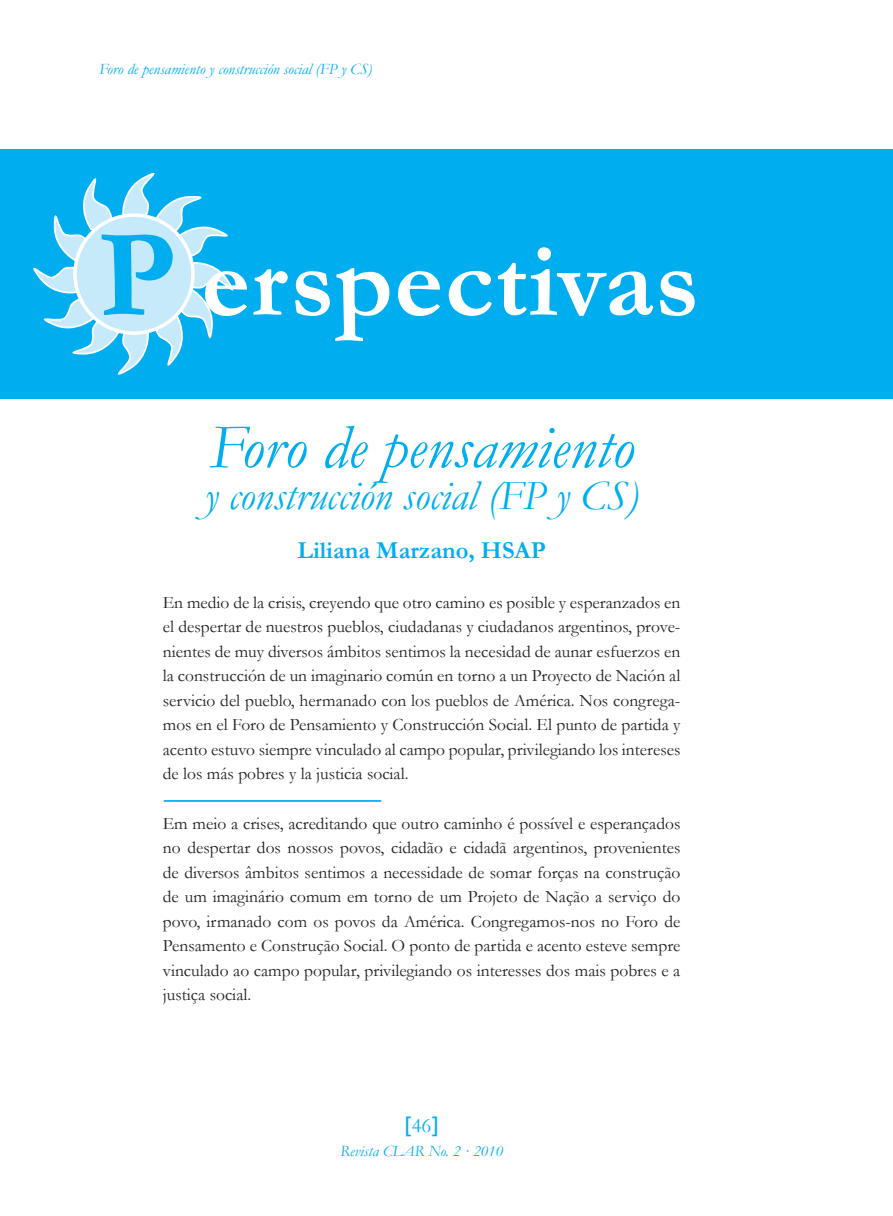
<style>
.page{position:relative;width:893px;height:1216px;background:#fff}
.page>*{position:absolute;margin:0;border:0;box-sizing:border-box;transform-origin:0 0}
.t1{font:700 105px "Garamond";letter-spacing:.01em;color:#fff}
.t2{font:italic 63px "Garamond";color:#00aeef}
.t3{font:italic 42px "Garamond";color:#00aeef}
.t4{font:700 24.5px "Garamond";color:#00aeef}
.t5{font:21px "Trebuchet MS";color:#00aeef}
.t6{font:17.5px/24.5px "Garamond";color:#231f20;text-align:justify}
.t7{font:italic 15.75px "Garamond";color:#00aeef}
.s1{font-size:126px;color:#00aeef}
.s2{font-family:"Garamond"}
</style>
<div class="page">
<div style="left:0;top:149px;width:893px;height:249px;background:#00aeef"></div>
<svg style="left:33px;top:172px;width:201px;height:203px"></svg>
<div style="left:75px;top:215px;width:118px;height:118px;background:#c6eafa;border-radius:50%"></div>
<div style="left:73px;top:213px;width:122px;height:122px;border:4px solid #fff;border-radius:50%"></div>
<hr style="left:165px;top:800px;width:215px;height:1px;background:#00aeef">
<p class="t7" style="left:99px;top:58px;width:275px">Foro de pensamiento y construcción social (FP y CS)</p>
<h1 class="t1" style="left:99px;top:210px;width:602px"><span class="s1">P</span> erspectivas</h1>
<h2 class="t2" style="left:209px;top:404px;width:426px">Foro de pensamiento</h2>
<h3 class="t3" style="left:204px;top:467px;width:436px">y construcción social (FP y CS)</h3>
<h3 class="t4" style="left:297px;top:534px;width:250px">Liliana Marzano, HSAP</h3>
<p class="t6" style="left:163px;top:589px;width:519px">En medio de la crisis, creyendo que otro camino es posible y esperanzados en el despertar de nuestros pueblos, ciudadanas y ciudadanos argentinos, prove&shy;nientes de muy diversos ámbitos sentimos la necesidad de aunar esfuerzos en la construcción de un imaginario común en torno a un Proyecto de Nación al servicio del pueblo, hermanado con los pueblos de América. Nos congrega&shy;mos en el Foro de Pensamiento y Construcción Social. El punto de partida y acento estuvo siempre vinculado al campo popular, privilegiando los intereses de los más pobres y la justicia social.</p>
<p class="t6" style="left:163px;top:810px;width:519px">Em meio a crises, acreditando que outro caminho é possível e esperançados no despertar dos nossos povos, cidadão e cidadã argentinos, provenientes de diversos âmbitos sentimos a necessidade de somar forças na construção de um imaginário comum em torno de um Projeto de Nação a serviço do povo, irmanado com os povos da América. Congregamos-nos no Foro de Pensamento e Construção Social. O ponto de partida e acento esteve sempre vinculado ao campo popular, privilegiando os interesses dos mais pobres e a justiça social.</p>
<p class="t5" style="left:404px;top:1112px;width:37px">[<span class="s2">46</span>]</p>
<p class="t7" style="left:340px;top:1140px;width:164px">Revista CLAR No. 2 · 2010</p>
</div>
